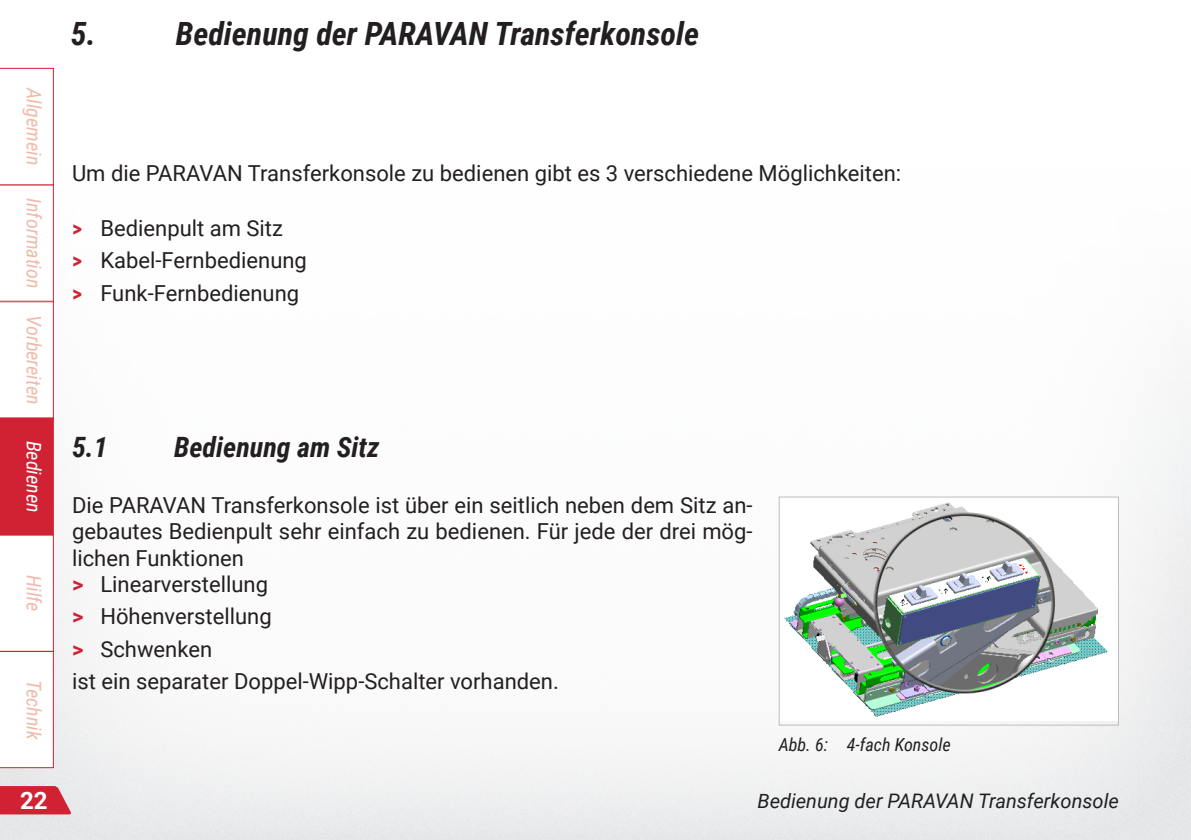
<style>
.page{position:relative;width:1191px;height:840px;background:#fff}
.page>*{position:absolute;margin:0;border:0;box-sizing:border-box;transform-origin:0 0}
.t1{font:italic 700 32px "Roboto Condensed";color:#231f20}
.t2{font:italic 700 28px "Roboto Condensed";color:#231f20}
.t3{font:700 24px "Roboto";color:#fff}
.Text-Doku{font:22px/26.4px "Roboto";color:#231f20;text-align:justify}
.t4{font:italic 20px "Roboto Condensed";color:#f0baab}
.t5{font:italic 20px "Roboto";color:#231f20}
.t6{font:italic 20px "Roboto Condensed";color:#fff}
.t7{font:italic 18px "Roboto Condensed";color:#231f20}
.s1{font-family:"Roboto Condensed";font-weight:700;color:#d12233}
.s2{font-weight:700;color:#d12233}
</style>
<div class="page">
<svg style="left:1190px;top:411px;width:1px;height:428px"></svg>
<svg style="left:0;top:68px;width:54px;height:699px"></svg>
<svg style="left:0;top:785px;width:71px;height:29px;background:#d33b4a"></svg>
<img style="left:784px;top:502px;width:324px;height:215px">
<div style="left:778px;top:496px;width:341px;height:229px;border:1px solid #bcbdc0"></div>
<p class="t4" style="left:48px;top:88px;width:79px;rotate:90deg">Allgemein</p>
<p class="t4" style="left:48px;top:198px;width:92px;rotate:90deg">Information</p>
<p class="t4" style="left:48px;top:315px;width:91px;rotate:90deg">Vorbereiten</p>
<p class="t6" style="left:48px;top:440px;width:73px;rotate:90deg">Bedienen</p>
<p class="t4" style="left:48px;top:574px;width:38px;rotate:90deg">Hilfe</p>
<p class="t4" style="left:48px;top:679px;width:61px;rotate:90deg">Technik</p>
<p class="t1" style="left:71px;top:11px;width:27px">5.</p>
<p class="t1" style="left:176px;top:11px;width:525px">Bedienung der PARAVAN Transferkonsole</p>
<p class="Text-Doku" style="left:72px;top:159px;width:830px">Um die PARAVAN Transferkonsole zu bedienen gibt es 3 verschiedene Möglichkeiten:</p>
<p class="Text-Doku" style="left:72px;top:214px;width:212px"><span class="s1">&gt;</span> Bedienpult am Sitz</p>
<p class="Text-Doku" style="left:72px;top:246px;width:236px"><span class="s1">&gt;</span> Kabel-Fernbedienung</p>
<p class="Text-Doku" style="left:72px;top:278px;width:229px"><span class="s1">&gt;</span> Funk-Fernbedienung</p>
<p class="t2" style="left:72px;top:427px;width:37px">5.1</p>
<p class="t2" style="left:174px;top:427px;width:207px">Bedienung am Sitz</p>
<p class="Text-Doku" style="left:72px;top:491px;width:682px">Die PARAVAN Transferkonsole ist über ein seitlich neben dem Sitz an&shy;gebautes Bedienpult sehr einfach zu bedienen. Für jede der drei mög&shy;lichen Funktionen</p>
<p class="Text-Doku" style="left:72px;top:570px;width:198px"><span class="s2">&gt;</span> Linearverstellung</p>
<p class="Text-Doku" style="left:72px;top:602px;width:201px"><span class="s2">&gt;</span> Höhenverstellung</p>
<p class="Text-Doku" style="left:72px;top:634px;width:142px"><span class="s2">&gt;</span> Schwenken</p>
<p class="Text-Doku" style="left:72px;top:666px;width:488px">ist ein separater Doppel-Wipp-Schalter vorhanden.</p>
<p class="t7" style="left:778px;top:731px;width:174px">Abb. 6: 4-fach Konsole</p>
<p class="t3" style="left:20px;top:783px;width:29px">22</p>
<p class="t5" style="left:757px;top:786px;width:363px">Bedienung der PARAVAN Transferkonsole</p>
</div>
